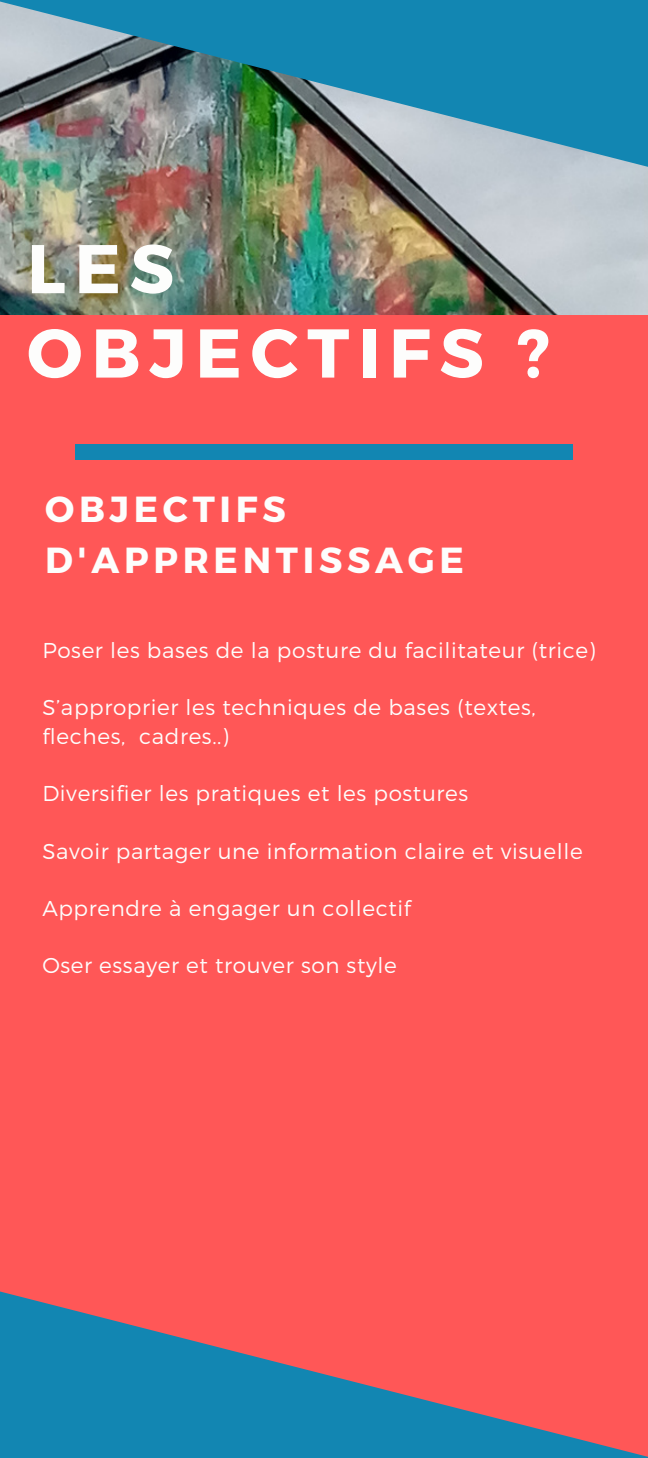
<style>
.page{position:relative;width:648px;height:1458px;background:#ff5757}
.page>*{position:absolute;margin:0;border:0;box-sizing:border-box;transform-origin:0 0}
.t1{font:700 68.85px/84.4px "Montserrat";letter-spacing:.13em;color:#fdfdfc}
.t2{font:700 36.23px/50.6px "Montserrat";letter-spacing:.13em;color:#fdfdfc}
.t3{font:300 21.6px/28.8px "Montserrat";letter-spacing:.03em;color:#fdfdfc}
</style>
<div class="page">
<img style="left:0;top:171px;width:648px;height:144px">
<img style="left:0;top:0;width:648px;height:171px">
<svg style="left:0;top:1291px;width:648px;height:167px;fill:#1286b2"></svg>
<div style="left:75px;top:445px;width:498px;height:15px;background:#1286b2"></div>
<p class="t1" style="left:27px;top:223px;width:525px">LES<br>OBJECTIFS ?</p>
<h1 class="t2" style="left:45px;top:482px;width:420px">OBJECTIFS<br>D'APPRENTISSAGE</h1>
<p class="t3" style="left:42px;top:635px;width:555px">Poser les bases de la posture du facilitateur (trice)</p>
<h2 class="t3" style="left:42px;top:692px;width:495px">S’approprier les techniques de bases (textes, fleches,</h2>
<p class="t3" style="left:139px;top:721px;width:91px">cadres..)</p>
<p class="t3" style="left:42px;top:778px;width:427px">Diversifier les pratiques et les postures</p>
<p class="t3" style="left:42px;top:835px;width:542px">Savoir partager une information claire et visuelle</p>
<p class="t3" style="left:42px;top:893px;width:370px">Apprendre à engager un collectif</p>
<p class="t3" style="left:42px;top:950px;width:356px">Oser essayer et trouver son style</p>
</div>
